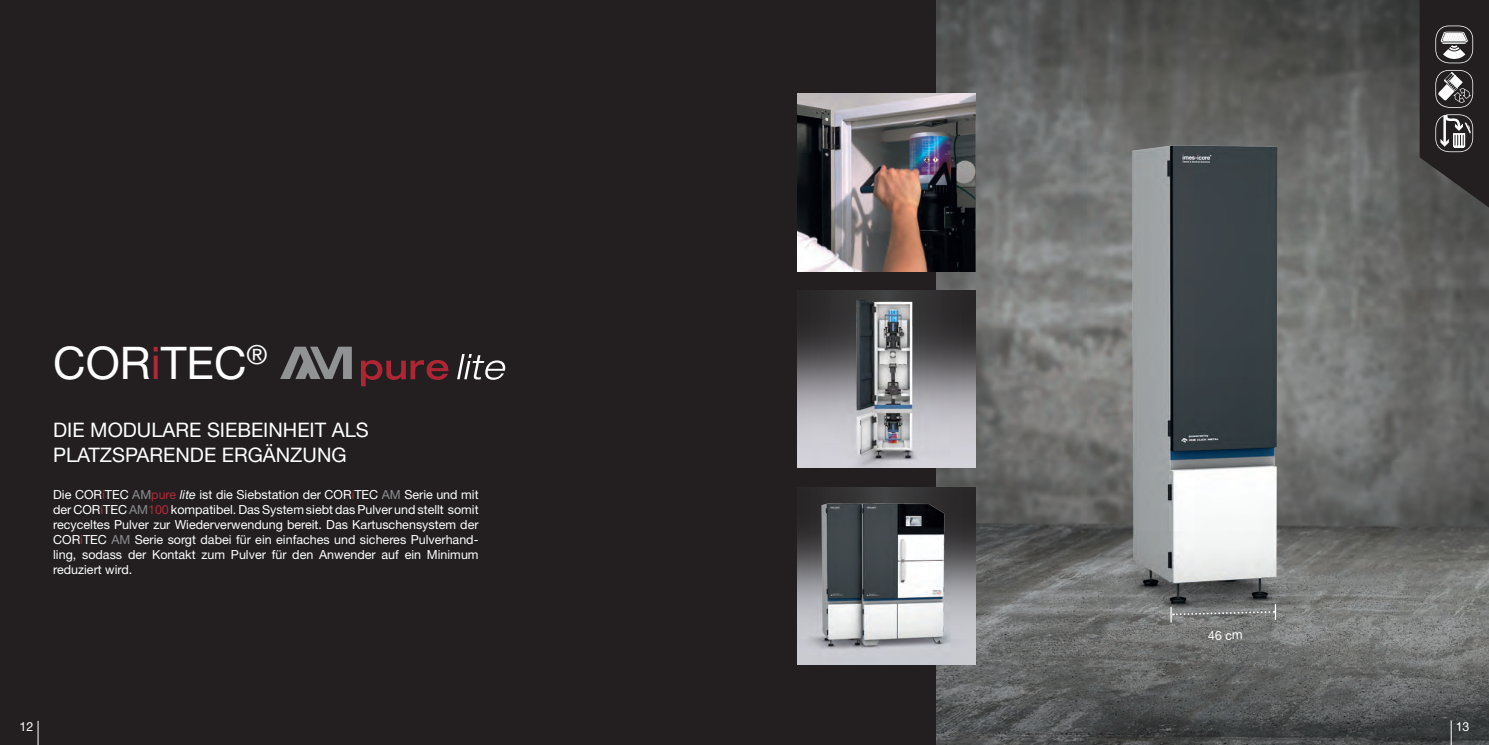
<style>
.page{position:relative;width:1489px;height:745px;background:#fff}
.page>*{position:absolute;margin:0;border:0;box-sizing:border-box;transform-origin:0 0}
.t1{font:45px "Helvetica Neue LT Pro";color:#fff}
.t2{font:20px/25px "Helvetica Neue LT Pro";color:#fff}
.t3{font:12.5px/15px "Helvetica Neue LT Pro";color:#fff;text-align:justify}
.s1{color:#b12938}
.s2{color:#8b8d90}
.s3{font-style:italic}
</style>
<div class="page">
<img style="left:935px;top:0;width:553px;height:744px">
<div style="left:0;top:0;width:935px;height:744px;background:#231f20"></div>
<svg style="left:1450px;top:720px;width:1px;height:24px"></svg>
<svg style="left:38px;top:720px;width:1px;height:24px"></svg>
<img style="left:797px;top:290px;width:178px;height:177px">
<img style="left:797px;top:487px;width:178px;height:177px">
<img style="left:797px;top:94px;width:178px;height:177px">
<svg style="left:280px;top:346px;width:72px;height:33px"></svg>
<svg style="left:361px;top:360px;width:87px;height:26px"></svg>
<svg style="left:457px;top:354px;width:48px;height:25px"></svg>
<img style="left:1042px;top:71px;width:312px;height:576px">
<svg style="left:1170px;top:604px;width:105px;height:17px;background:#7d7f7e"></svg>
<svg style="left:1419px;top:0;width:69px;height:207px;background:#3d3a3b"></svg>
<h1 class="t1" style="left:53px;top:335px;width:216px">COR<span class="s1">i</span>TEC<sup>®</sup></h1>
<h2 class="t2" style="left:53px;top:417px;width:317px">DIE MODULARE SIEBEINHEIT ALS<br>PLATZSPARENDE ERGÄNZUNG</h2>
<p class="t3" style="left:53px;top:487px;width:427px">Die COR<span class="s1">i</span>TEC <span class="s2">AM</span><span class="s1">pure</span> <span class="s3">lite</span> ist die Siebstation der COR<span class="s1">i</span>TEC <span class="s2">AM</span> Serie und mit der COR<span class="s1">i</span>TEC <span class="s2">AM</span><span class="s1">100</span> kompatibel. Das System siebt das Pulver und stellt somit recyceltes Pulver zur Wiederverwendung bereit. Das Kartuschensystem der COR<span class="s1">i</span>TEC <span class="s2">AM</span> Serie sorgt dabei für ein einfaches und sicheres Pulverhand&shy;ling, sodass der Kontakt zum Pulver für den Anwender auf ein Minimum reduziert wird.</p>
<p class="t3" style="left:1207px;top:627px;width:36px;rotate:-2deg">46 cm</p>
<p class="t3" style="left:19px;top:718px;width:15px">12</p>
<p class="t3" style="left:1455px;top:718px;width:15px">13</p>
</div>
